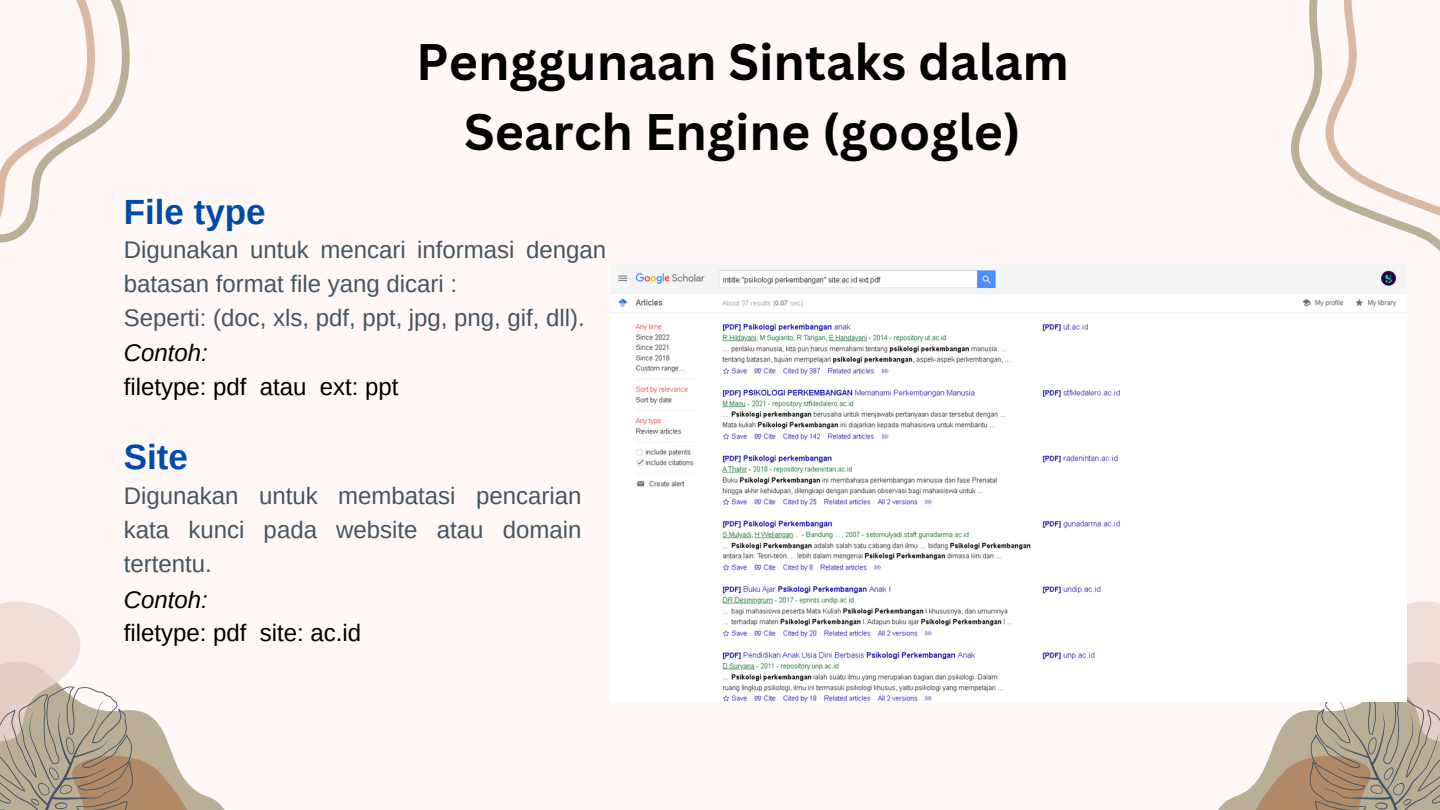
<style>
.page{position:relative;width:1440px;height:810px;background:#fff8f6}
.page>*{position:absolute;margin:0;border:0;box-sizing:border-box;transform-origin:0 0}
.t1{font:700 50px "Canva Sans";color:#000}
.t2{font:700 35px "Arimo";color:#004aad}
.t3{font:24px/33.8px "Arimo";color:#465562}
.t4{font:24px "Arimo";color:#000}
.t5{font:italic 24px "Arimo";color:#000}
</style>
<div class="page">
<svg style="left:1218px;top:601px;width:222px;height:209px"></svg>
<svg style="left:0;top:601px;width:225px;height:209px"></svg>
<svg style="left:0;top:0;width:130px;height:243px"></svg>
<svg style="left:1291px;top:0;width:149px;height:294px"></svg>
<img style="left:610px;top:264px;width:796px;height:437px">
<p class="t1" style="left:416px;top:27px;width:654px">Penggunaan Sintaks dalam</p>
<p class="t1" style="left:464px;top:96px;width:558px">Search Engine (google)</p>
<p class="t2" style="left:124px;top:192px;width:143px">File type</p>
<p class="t3" style="left:124px;top:233px;width:484px">Digunakan untuk mencari informasi dengan batasan format file yang dicari :</p>
<p class="t3" style="left:124px;top:301px;width:463px">Seperti: (doc, xls, pdf, ppt, jpg, png, gif, dll).</p>
<p class="t5" style="left:124px;top:339px;width:86px">Contoh:</p>
<p class="t4" style="left:124px;top:373px;width:276px">filetype: pdf atau ext: ppt</p>
<p class="t2" style="left:124px;top:437px;width:66px">Site</p>
<p class="t3" style="left:124px;top:479px;width:459px;text-align:justify">Digunakan untuk membatasi pencarian kata kunci pada website atau domain tertentu.</p>
<p class="t5" style="left:124px;top:586px;width:86px">Contoh:</p>
<p class="t4" style="left:124px;top:620px;width:239px">filetype: pdf site: ac.id</p>
</div>
